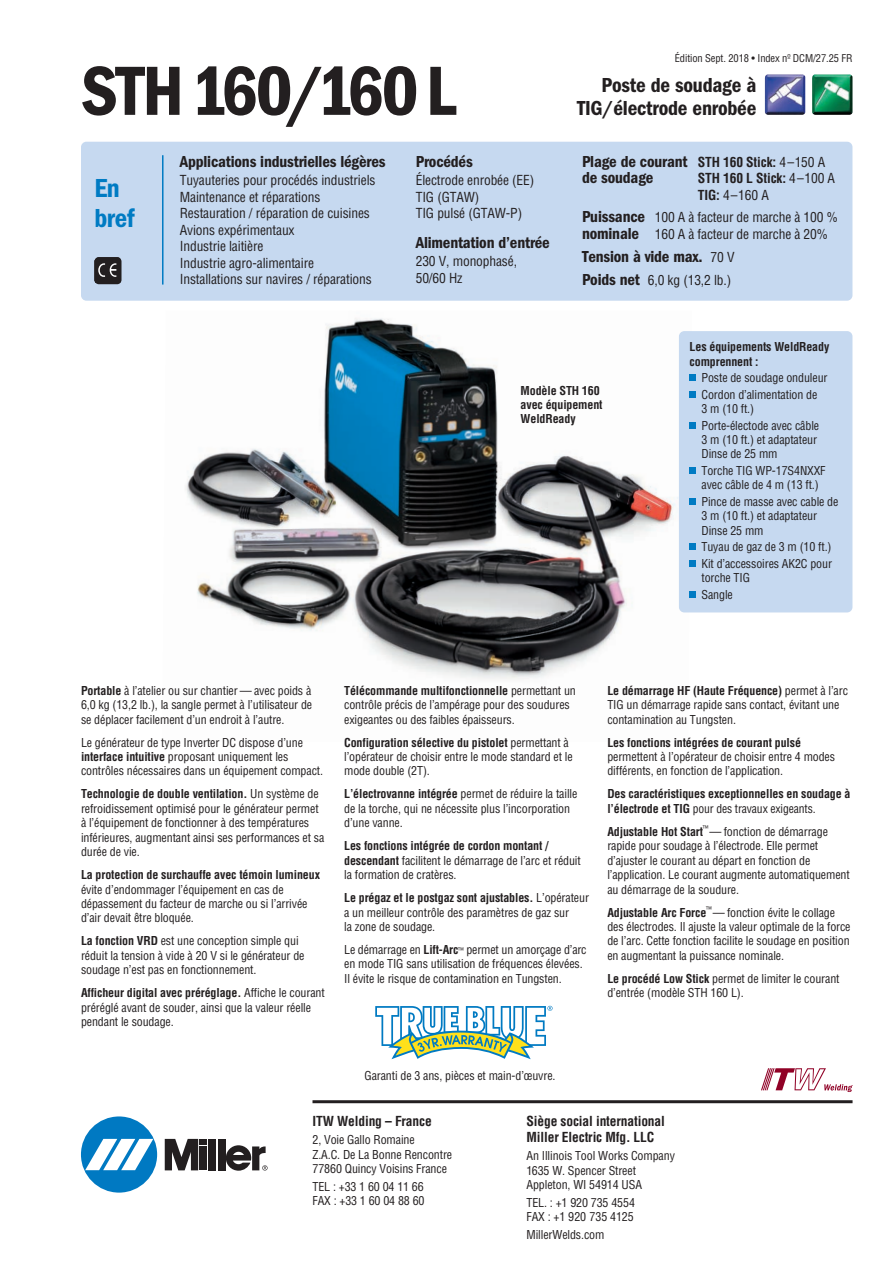
<style>
.page{position:relative;width:893px;height:1263px;background:#fff}
.page>*{position:absolute;margin:0;border:0;box-sizing:border-box;transform-origin:0 0}
.t1{font:72px "ITC Franklin Gothic Std Dm Cd";letter-spacing:-.025em;color:#231f20}
.t2{font:27px/30px "ITC Franklin Gothic Std Dm Cd";letter-spacing:-.015em;color:#007bc3}
.t3{font:21px/22.5px "ITC Franklin Gothic Std Dm Cd";letter-spacing:-.01em;color:#231f20;text-align:right}
.t4{font:16.5px/16.5px "ITC Franklin Gothic Std Dm Cd";letter-spacing:-.01em;color:#231f20}
.t5{font:condensed 13.5px/16.5px "Helvetica";letter-spacing:-.01em;color:#231f20}
.t6{font:700 condensed 13.5px/16.5px "Helvetica";letter-spacing:-.01em;color:#231f20}
.t7{font:condensed 12px/14.4px "Helvetica";letter-spacing:-.01em;color:#231f20}
.t8{font:700 condensed 12px/14.4px "Helvetica";letter-spacing:-.01em;color:#231f20}
.t9{font:condensed 10.5px "Helvetica";letter-spacing:-.01em;color:#231f20}
.s1{font-family:"Helvetica";font-weight:700;font-stretch:condensed;font-size:13.5px}
.s2{font-family:"Helvetica";font-stretch:condensed;font-size:13.5px}
.s3{font-weight:400}
.s4{font-family:"ITC Franklin Gothic Std Dm Cd";font-stretch:normal;font-size:16.5px}
.s5{font-weight:700}
.s6{font-size:7.5px}
</style>
<div class="page">
<img style="left:185px;top:318px;width:507px;height:362px">
<div style="left:81px;top:142px;width:771px;height:159px;background:#c6d9f0;border-radius:5px"></div>
<hr style="left:162px;top:155px;width:2px;height:130px;background:#007bc3">
<div style="left:94px;top:257px;width:28px;height:27px;background:#231f20;border-radius:4px"></div>
<svg style="left:94px;top:257px;width:26px;height:26px"></svg>
<svg style="left:375px;top:1006px;width:177px;height:53px"></svg>
<img style="left:812px;top:74px;width:40px;height:41px">
<img style="left:765px;top:74px;width:40px;height:41px">
<div style="left:81px;top:1116px;width:76px;height:76px;background:#0079c2;border-radius:50%"></div>
<svg style="left:85px;top:1139px;width:68px;height:31px"></svg>
<div style="left:209px;top:1139px;width:7px;height:31px;background:#231f20"></div>
<div style="left:218px;top:1139px;width:7px;height:31px;background:#231f20"></div>
<svg style="left:165px;top:1139px;width:42px;height:31px"></svg>
<svg style="left:226px;top:1145px;width:42px;height:26px"></svg>
<hr style="left:312px;top:1100px;width:540px;height:3px;background:#231f20">
<div style="left:679px;top:331px;width:173px;height:281px;background:#c6d9f0;border-radius:5px"></div>
<div style="left:690px;top:467px;width:6px;height:7px;background:#007bc3"></div>
<div style="left:690px;top:560px;width:6px;height:7px;background:#007bc3"></div>
<div style="left:690px;top:591px;width:6px;height:7px;background:#007bc3"></div>
<svg style="left:690px;top:544px;width:6px;height:6px"></svg>
<div style="left:690px;top:374px;width:6px;height:7px;background:#007bc3"></div>
<svg style="left:690px;top:391px;width:6px;height:6px"></svg>
<svg style="left:690px;top:422px;width:6px;height:6px"></svg>
<div style="left:690px;top:498px;width:6px;height:7px;background:#007bc3"></div>
<svg style="left:761px;top:1068px;width:92px;height:24px"></svg>
<h1 class="t1" style="left:81px;top:65px;width:377px">STH160/160L</h1>
<h2 class="t2" style="left:94px;top:175px;width:42px">En bref</h2>
<h3 class="t4" style="left:180px;top:154px;width:207px">Applications industrielles légères</h3>
<p class="t5" style="left:180px;top:172px;width:197px">Tuyauteries pour procédés industriels<br>Maintenance et réparations<br>Restauration / réparation de cuisines<br>Avions expérimentaux<br>Industrie laitière<br>Industrie agro-alimentaire<br>Installations sur navires / réparations</p>
<h3 class="t4" style="left:416px;top:154px;width:59px">Procédés</h3>
<p class="t5" style="left:416px;top:172px;width:120px">Électrode enrobée (EE)<br>TIG (GTAW)<br>TIG pulsé (GTAW-P)</p>
<h3 class="t4" style="left:416px;top:235px;width:136px">Alimentation d’entrée</h3>
<p class="t5" style="left:416px;top:253px;width:103px">230 V, monophasé,<br>50/60 Hz</p>
<p class="t9" style="left:675px;top:51px;width:179px">Édition Sept. 2018 • Index nº DCM/27.25 FR</p>
<h3 class="t3" style="left:577px;top:75px;width:181px">Poste de soudage à<br>TIG/électrode enrobée</h3>
<h3 class="t4" style="left:582px;top:154px;width:245px">Plage de courant <span class="s1">STH 160 Stick:</span> <span class="s2">4–150 A </span>de soudage</h3>
<p class="t6" style="left:698px;top:170px;width:139px">STH 160 L Stick: <span class="s3">4–100 A<br></span>TIG: <span class="s3">4–160 A</span></p>
<p class="t5" style="left:582px;top:209px;width:257px"><span class="s4">Puissance</span> 100 A à facteur de marche à 100 % <span class="s4">nominale</span> 160 A à facteur de marche à 20%</p>
<h3 class="t4" style="left:582px;top:249px;width:154px">Tension à vide max. <span class="s2">70 V</span></h3>
<p class="t5" style="left:582px;top:271px;width:151px"><span class="s4">Poids net</span> 6,0 kg (13,2 lb.)</p>
<p class="t8" style="left:521px;top:383px;width:83px">Modèle STH 160 avec équipement<br>WeldReady</p>
<p class="t8" style="left:690px;top:339px;width:141px">Les équipements WeldReady comprennent :</p>
<p class="t7" style="left:701px;top:369px;width:128px;line-height:16.5px">Poste de soudage onduleur<br>Cordon d’alimentation de</p>
<p class="t7" style="left:701px;top:400px;width:119px;line-height:16.5px">3 m (10 ft.)<br>Porte-électode avec câble</p>
<p class="t7" style="left:701px;top:432px;width:117px">3 m (10 ft.) et adaptateur<br>Dinse de 25 mm</p>
<p class="t7" style="left:701px;top:463px;width:126px">Torche TIG WP-17S4NXXF avec câble de 4 m (13 ft.)</p>
<p class="t7" style="left:701px;top:494px;width:139px">Pince de masse avec cable de<br>3 m (10 ft.) et adaptateur<br>Dinse 25 mm</p>
<p class="t7" style="left:701px;top:538px;width:132px;line-height:16.5px">Tuyau de gaz de 3 m (10 ft.)<br>Kit d’accessoires AK2C pour</p>
<p class="t7" style="left:701px;top:569px;width:50px;line-height:16.5px">torche TIG<br>Sangle</p>
<p class="t7" style="left:81px;top:683px;width:233px;text-align:justify"><span class="s5">Portable</span> à l’atelier ou sur chantier — avec poids à 6,0 kg (13,2 lb.), la sangle permet à l’utilisateur de se déplacer facilement d’un endroit à l’autre.</p>
<p class="t7" style="left:81px;top:735px;width:244px">Le générateur de type Inverter DC dispose d’une <span class="s5">interface intuitive</span> proposant uniquement les contrôles nécessaires dans un équipement compact.</p>
<p class="t7" style="left:81px;top:787px;width:245px"><span class="s5">Technologie de double ventilation.</span> Un système de refroidissement optimisé pour le générateur permet à l’équipement de fonctionner à des températures inférieures, augmentant ainsi ses performances et sa durée de vie.</p>
<p class="t8" style="left:81px;top:867px;width:241px">La protection de surchauffe avec témoin lumineux</p>
<p class="t7" style="left:81px;top:882px;width:228px">évite d’endommager l’équipement en cas de dépassement du facteur de marche ou si l’arrivée d’air devait être bloquée.</p>
<p class="t7" style="left:81px;top:933px;width:225px"><span class="s5">La fonction VRD</span> est une conception simple qui réduit la tension à vide à 20 V si le générateur de soudage n’est pas en fonctionnement.</p>
<p class="t7" style="left:81px;top:985px;width:245px"><span class="s5">Afficheur digital avec préréglage.</span> Affiche le courant préréglé avant de souder, ainsi que la valeur réelle pendant le soudage.</p>
<p class="t7" style="left:344px;top:683px;width:233px"><span class="s5">Télécommande multifonctionnelle</span> permettant un contrôle précis de l’ampérage pour des soudures exigeantes ou des faibles épaisseurs.</p>
<p class="t7" style="left:344px;top:735px;width:230px"><span class="s5">Configuration sélective du pistolet</span> permettant à l’opérateur de choisir entre le mode standard et le mode double (2T).</p>
<p class="t7" style="left:344px;top:787px;width:235px"><span class="s5">L’électrovanne intégrée</span> permet de réduire la taille de la torche, qui ne nécessite plus l’incorporation d’une vanne.</p>
<p class="t7" style="left:344px;top:838px;width:238px"><span class="s5">Les fonctions intégrée de cordon montant / descendant</span> facilitent le démarrage de l’arc et réduit la formation de cratères.</p>
<p class="t7" style="left:344px;top:890px;width:246px"><span class="s5">Le prégaz et le postgaz sont ajustables.</span> L’opérateur a un meilleur contrôle des paramètres de gaz sur<br>la zone de soudage.</p>
<p class="t7" style="left:344px;top:942px;width:244px">Le démarrage en <span class="s5">Lift-Arc</span><span class="s6">™</span> permet un amorçage d’arc en mode TIG sans utilisation de fréquences élevées.<br>Il évite le risque de contamination en Tungsten.</p>
<p class="t7" style="left:607px;top:683px;width:242px"><span class="s5">Le démarrage HF (Haute Fréquence)</span> permet à l’arc<br>TIG un démarrage rapide sans contact, évitant une contamination au Tungsten.</p>
<p class="t8" style="left:607px;top:735px;width:195px">Les fonctions intégrées de courant pulsé</p>
<p class="t7" style="left:607px;top:749px;width:229px">permettent à l’opérateur de choisir entre 4 modes différents, en fonction de l’application.</p>
<p class="t8" style="left:607px;top:787px;width:245px">Des caractéristiques exceptionnelles en soudage à l’électrode et TIG <span class="s3">pour des travaux exigeants.</span></p>
<p class="t7" style="left:607px;top:824px;width:244px"><span class="s5">Adjustable Hot Start</span><sup>™</sup>— fonction de démarrage rapide pour soudage à l’électrode. Elle permet d’ajuster le courant au départ en fonction de l’application. Le courant augmente automatiquement au démarrage de la soudure.</p>
<p class="t7" style="left:607px;top:905px;width:245px"><span class="s5">Adjustable Arc Force</span><sup>™</sup>— fonction évite le collage des électrodes. Il ajuste la valeur optimale de la force de l’arc. Cette fonction facilite le soudage en position en augmentant la puissance nominale.</p>
<p class="t7" style="left:607px;top:971px;width:234px"><span class="s5">Le procédé Low Stick</span> permet de limiter le courant d’entrée (modèle STH 160 L).</p>
<p class="t7" style="left:364px;top:1068px;width:193px">Garanti de 3 ans, pièces et main-d’œuvre.</p>
<p class="t6" style="left:312px;top:1112px;width:121px">ITW Welding – France</p>
<p class="t7" style="left:312px;top:1132px;width:141px">2, Voie Gallo Romaine<br>Z.A.C. De La Bonne Rencontre<br>77860 Quincy Voisins France</p>
<p class="t7" style="left:312px;top:1179px;width:114px">TEL : +33 1 60 04 11 66<br>FAX : +33 1 60 04 88 60</p>
<p class="t6" style="left:526px;top:1113px;width:140px">Siège social international<br>Miller Electric Mfg. LLC</p>
<p class="t7" style="left:526px;top:1148px;width:150px">An Illinois Tool Works Company<br>1635 W. Spencer Street<br>Appleton, WI 54914 USA</p>
<p class="t7" style="left:526px;top:1195px;width:110px">TEL. : +1 920 735 4554<br>FAX : +1 920 735 4125</p>
<p class="t7" style="left:526px;top:1227px;width:79px">MillerWelds.com</p>
</div>
